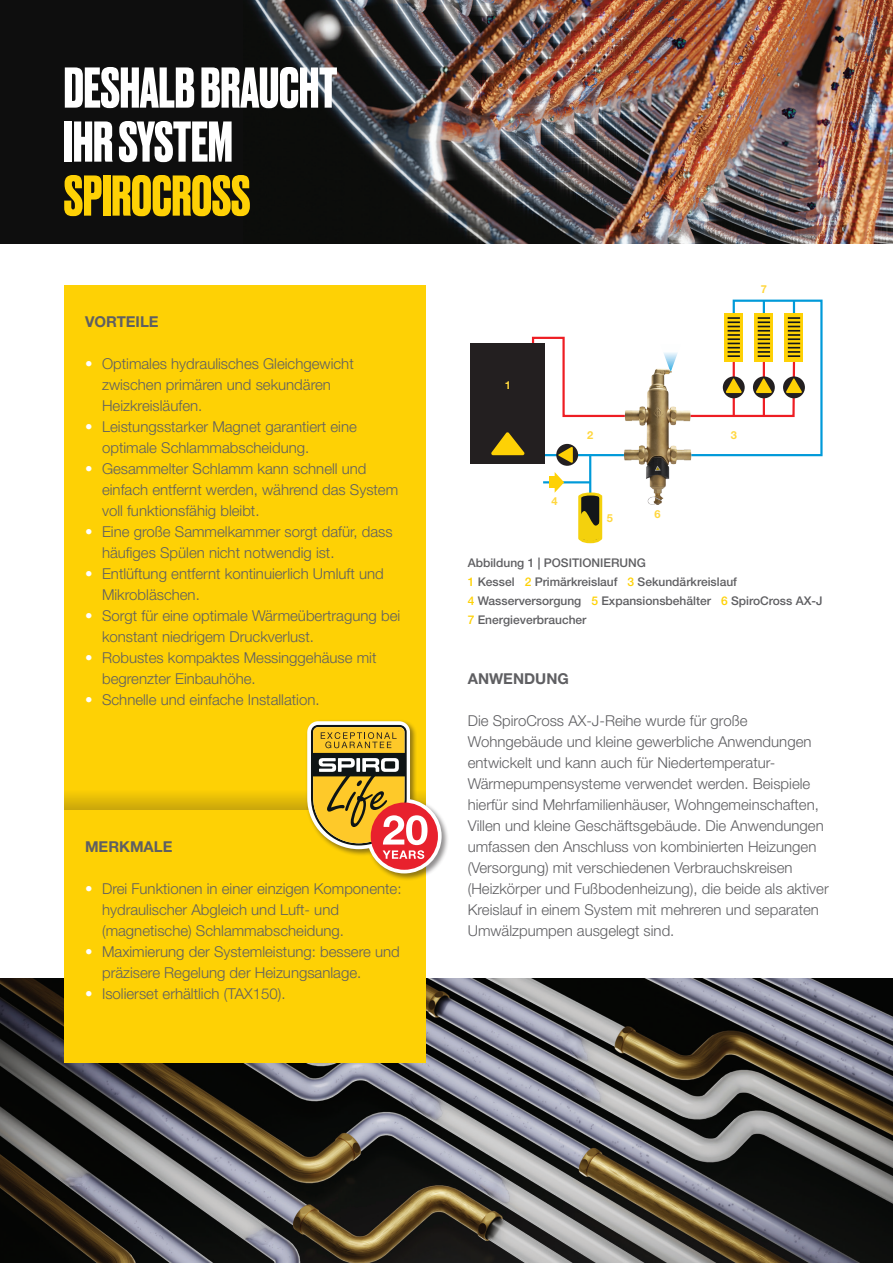
<style>
.page{position:relative;width:893px;height:1263px;background:#fff}
.page>*{position:absolute;margin:0;border:0;box-sizing:border-box;transform-origin:0 0}
.t1{font:700 54px "Druk";color:#fff}
.t2{font:700 54px "Druk";color:#fed105}
.t3{font:300 15px/21px "Helvetica Neue LT Pro";color:#5f5f62}
.t4{font:700 15px "Helvetica Neue LT Pro";color:#5f5f62}
.t5{font:500 12px "Helvetica Neue LT Pro";color:#5f5f62}
.t6{font:700 11.1px "Helvetica Neue LT Pro";color:#ffd73e}
.s1{color:#fff}
.s2{color:#fed105}
</style>
<div class="page">
<div style="left:0;top:0;width:893px;height:243px;background:#0e0e0e"></div>
<img style="left:0;top:978px;width:893px;height:285px">
<hr style="left:589px;top:455px;width:2px;height:40px;background:#009ad9">
<hr style="left:543px;top:481px;width:48px;height:2px;background:#009ad9">
<svg style="left:556px;top:444px;width:22px;height:22px"></svg>
<img style="left:639px;top:463px;width:37px;height:42px">
<svg style="left:555px;top:472px;width:9px;height:21px"></svg>
<div style="left:549px;top:476px;width:8px;height:12px;background:#fed105"></div>
<div style="left:470px;top:343px;width:75px;height:120px;background:#231f20"></div>
<svg style="left:491px;top:432px;width:34px;height:23px"></svg>
<svg style="left:531px;top:299px;width:292px;height:164px"></svg>
<svg style="left:578px;top:491px;width:25px;height:53px"></svg>
<div style="left:64px;top:285px;width:361px;height:612px;background:#fed105"></div>
<svg style="left:64px;top:793px;width:242px;height:17px"></svg>
<div style="left:64px;top:810px;width:361px;height:252px;background:#fed105"></div>
<div style="left:306px;top:719px;width:143px;height:162px;background:#231f20;opacity:.5"></div>
<svg style="left:307px;top:721px;width:135px;height:152px"></svg>
<img style="left:250px;top:0;width:643px;height:243px">
<p class="t1" style="left:64px;top:51px;width:275px">DESHALB BRAUCHT</p>
<p class="t1" style="left:64px;top:105px;width:170px">IHR SYSTEM</p>
<p class="t2" style="left:64px;top:159px;width:188px">SPIROCROSS</p>
<p class="t4" style="left:85px;top:312px;width:75px">VORTEILE</p>
<p class="t3" style="left:102px;top:353px;width:253px;text-indent:-17px"><span class="s1">•</span> Optimales hydraulisches Gleichgewicht zwischen primären und sekundären<br>Heizkreisläufen.</p>
<p class="t3" style="left:102px;top:416px;width:256px;text-indent:-17px"><span class="s1">•</span> Leistungsstarker Magnet garantiert eine optimale Schlammabscheidung.</p>
<p class="t3" style="left:102px;top:458px;width:298px;text-indent:-17px"><span class="s1">•</span> Gesammelter Schlamm kann schnell und einfach entfernt werden, während das System voll funktionsfähig bleibt.</p>
<p class="t3" style="left:102px;top:521px;width:292px;text-indent:-17px"><span class="s1">•</span> Eine große Sammelkammer sorgt dafür, dass häufiges Spülen nicht notwendig ist.</p>
<p class="t3" style="left:102px;top:563px;width:283px;text-indent:-17px"><span class="s1">•</span> Entlüftung entfernt kontinuierlich Umluft und<br>Mikrobläschen.</p>
<p class="t3" style="left:102px;top:605px;width:300px;text-indent:-17px"><span class="s1">•</span> Sorgt für eine optimale Wärmeübertragung bei konstant niedrigem Druckverlust.</p>
<p class="t3" style="left:102px;top:647px;width:276px;text-indent:-17px"><span class="s1">•</span> Robustes kompaktes Messinggehäuse mit begrenzter Einbauhöhe.</p>
<p class="t3" style="left:85px;top:689px;width:236px"><span class="s1">•</span> Schnelle und einfache Installation.</p>
<p class="t4" style="left:85px;top:837px;width:89px">MERKMALE</p>
<p class="t3" style="left:102px;top:878px;width:301px;text-indent:-17px"><span class="s1">•</span> Drei Funktionen in einer einzigen Komponente: hydraulischer Abgleich und Luft- und (magnetische) Schlammabscheidung.</p>
<p class="t3" style="left:102px;top:941px;width:299px;text-indent:-17px"><span class="s1">•</span> Maximierung der Systemleistung: bessere und präzisere Regelung der Heizungsanlage.</p>
<p class="t3" style="left:85px;top:983px;width:202px"><span class="s1">•</span> Isolierset erhältlich (TAX150).</p>
<p class="t6" style="left:505px;top:378px;width:8px">1</p>
<p class="t6" style="left:761px;top:283px;width:8px">7</p>
<p class="t6" style="left:552px;top:494px;width:8px">4</p>
<p class="t6" style="left:587px;top:428px;width:8px">2</p>
<p class="t6" style="left:731px;top:428px;width:8px">3</p>
<p class="t6" style="left:607px;top:511px;width:8px">5</p>
<p class="t6" style="left:655px;top:507px;width:8px">6</p>
<p class="t5" style="left:468px;top:555px;width:180px">Abbildung 1 | POSITIONIERUNG</p>
<p class="t5" style="left:468px;top:574px;width:271px"><span class="s2">1</span> Kessel <span class="s2">2</span> Primärkreislauf <span class="s2">3</span> Sekundärkreislauf</p>
<p class="t5" style="left:468px;top:594px;width:356px"><span class="s2">4</span> Wasserversorgung <span class="s2">5</span> Expansionsbehälter <span class="s2">6</span> SpiroCross AX-J</p>
<p class="t5" style="left:468px;top:613px;width:120px"><span class="s2">7</span> Energieverbraucher</p>
<p class="t4" style="left:468px;top:669px;width:103px">ANWENDUNG</p>
<p class="t3" style="left:468px;top:710px;width:362px">Die SpiroCross AX-J-Reihe wurde für große Wohngebäude und kleine gewerbliche Anwendungen entwickelt und kann auch für Niedertemperatur-Wärmepumpensysteme verwendet werden. Beispiele hierfür sind Mehrfamilienhäuser, Wohngemeinschaften, Villen und kleine Geschäftsgebäude. Die Anwendungen umfassen den Anschluss von kombinierten Heizungen (Versorgung) mit verschiedenen Verbrauchskreisen (Heizkörper und Fußbodenheizung), die beide als aktiver Kreislauf in einem System mit mehreren und separaten Umwälzpumpen ausgelegt sind.</p>
</div>
